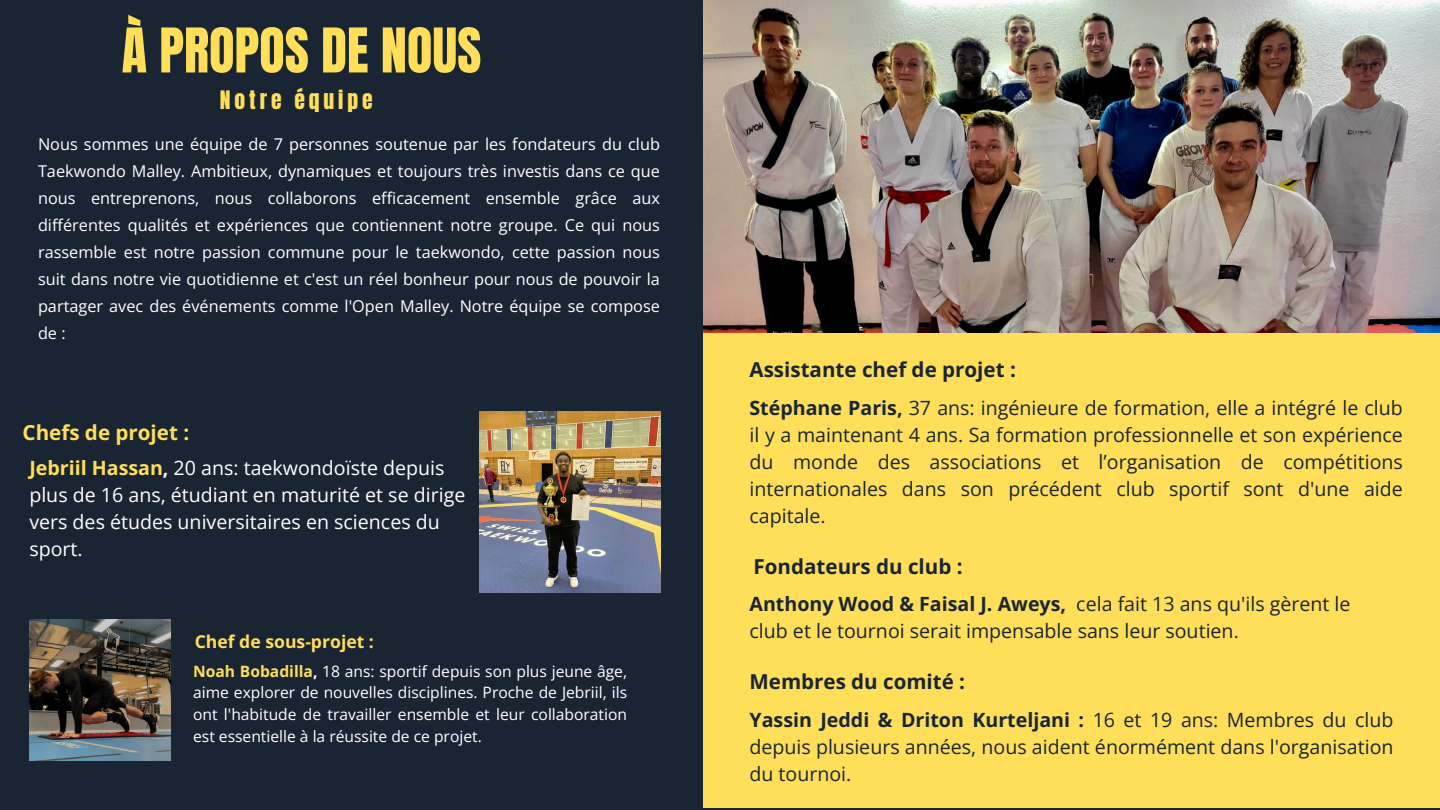
<style>
.page{position:relative;width:1440px;height:810px;background:#1a2534}
.page>*{position:absolute;margin:0;border:0;box-sizing:border-box;transform-origin:0 0}
.t1{font:52.4px "Anton";color:#ffde59}
.t2{font:21.6px "Anton";letter-spacing:.18em;color:#ffde59}
.t3{font:700 20.6px "Open Sans";color:#1a2534}
.t4{font:700 20.6px "Open Sans";color:#ffde59}
.t5{font:19.6px/27px "Open Sans";color:#1a2534;text-align:justify}
.t6{font:19.6px/27px "Open Sans";color:#fff}
.t7{font:700 17.6px "Open Sans";color:#ffde59}
.t8{font:16.3px/27px "Open Sans";color:#fff;text-align:justify}
.t9{font:15.6px/21.8px "Open Sans";color:#fff;text-align:justify}
.s1{font-weight:700;color:#ffde59}
.s2{font-weight:700}
</style>
<div class="page">
<div style="left:703px;top:141px;width:737px;height:667px;background:#ffde59"></div>
<img style="left:703px;top:0;width:737px;height:333px">
<img style="left:480px;top:412px;width:180px;height:180px">
<img style="left:29px;top:619px;width:142px;height:142px">
<h1 class="t1" style="left:122px;top:13px;width:361px">À PROPOS DE NOUS</h1>
<p class="t2" style="left:220px;top:85px;width:154px">Notre équipe</p>
<p class="t8" style="left:38px;top:130px;width:624px">Nous sommes une équipe de 7 personnes soutenue par les fondateurs du club Taekwondo Malley. Ambitieux, dynamiques et toujours très investis dans ce que nous entreprenons, nous collaborons efficacement ensemble grâce aux différentes qualités et expériences que contiennent notre groupe. Ce qui nous rassemble est notre passion commune pour le taekwondo, cette passion nous suit dans notre vie quotidienne et c'est un réel bonheur pour nous de pouvoir la partager avec des événements comme l'Open Malley. Notre équipe se compose de :</p>
<p class="t4" style="left:23px;top:418px;width:168px">Chefs de projet :</p>
<p class="t6" style="left:29px;top:454px;width:438px"><span class="s1">Jebriil Hassan</span><span class="s2">,</span> 20 ans: taekwondoïste depuis plus de 16 ans, étudiant en maturité et se dirige vers des études universitaires en sciences du sport.</p>
<p class="t7" style="left:195px;top:629px;width:181px">Chef de sous-projet :</p>
<p class="t9" style="left:193px;top:660px;width:436px"><span class="s1">Noah Bobadilla</span><span class="s2">,</span> 18 ans: sportif depuis son plus jeune âge, aime explorer de nouvelles disciplines. Proche de Jebriil, ils ont l'habitude de travailler ensemble et leur collaboration est essentielle à la réussite de ce projet.</p>
<p class="t3" style="left:750px;top:355px;width:268px">Assistante chef de projet :</p>
<p class="t5" style="left:750px;top:393px;width:655px"><span class="s2">Stéphane Paris,</span> 37 ans: ingénieure de formation, elle a intégré le club il y a maintenant 4 ans. Sa formation professionnelle et son expérience du monde des associations et l’organisation de compétitions internationales dans son précédent club sportif sont d'une aide capitale.</p>
<p class="t3" style="left:754px;top:552px;width:211px">Fondateurs du club :</p>
<p class="t5" style="left:750px;top:590px;width:603px"><span class="s2">Anthony Wood &amp; Faisal J. Aweys,</span> cela fait 13 ans qu'ils gèrent le club et le tournoi serait impensable sans leur soutien.</p>
<p class="t3" style="left:750px;top:667px;width:217px">Membres du comité :</p>
<p class="t5" style="left:750px;top:706px;width:646px"><span class="s2">Yassin Jeddi &amp; Driton Kurteljani :</span> 16 et 19 ans: Membres du club depuis plusieurs années, nous aident énormément dans l'organisation du tournoi.</p>
</div>
